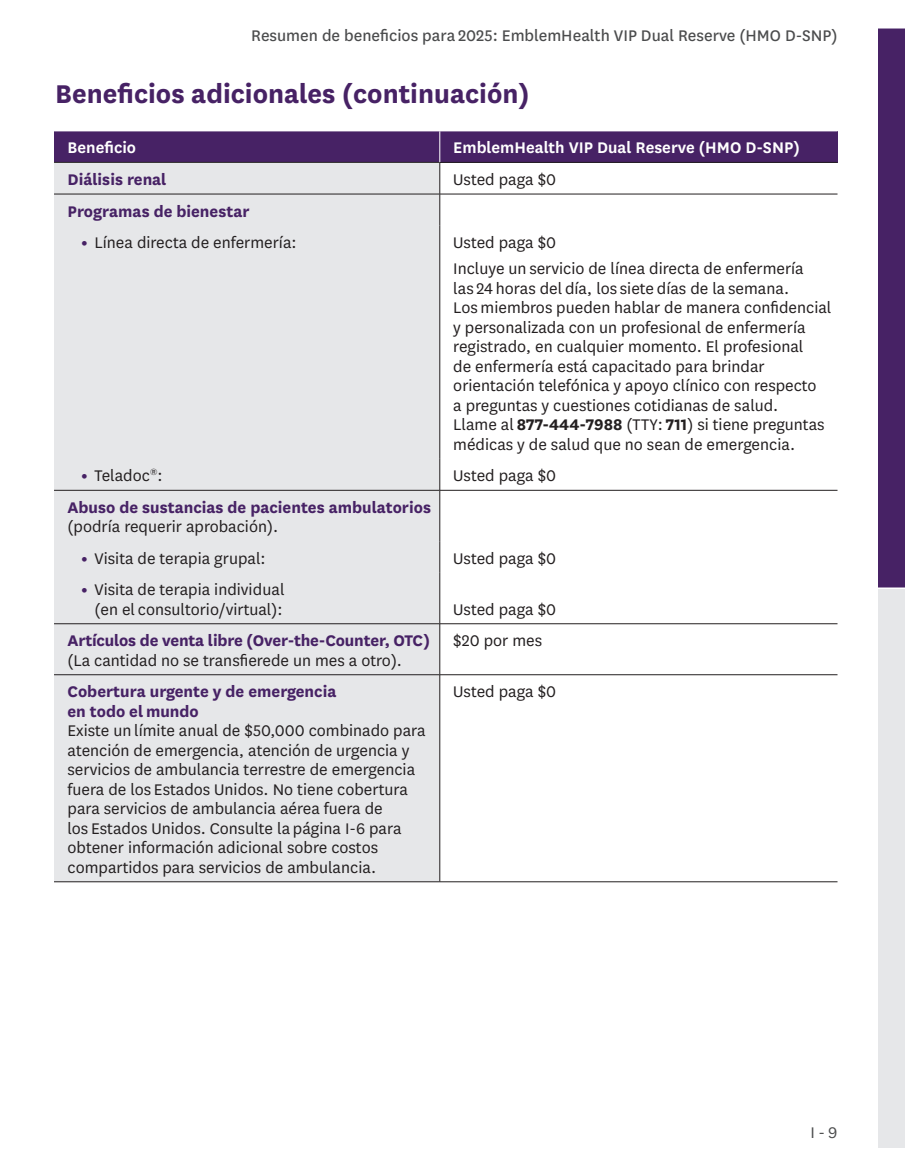
<style>
.page{position:relative;width:905px;height:1175px;background:#fff}
.page>*{position:absolute;margin:0;border:0;box-sizing:border-box;transform-origin:0 0}
.t1{font:700 30px "National";color:#472265}
.t2{font:18px/19.5px "National";color:#231f20}
.t3{font:700 18px/19.5px "National";color:#472265}
.t4{font:18px "National";color:#4b4c4d}
.t5{font:600 18px "National";color:#fff}
.t6{font:18px "National";color:#4b4c4d}
.s1{font-weight:800;color:#472265}
.s2{font-weight:700}
</style>
<div class="page">
<div style="left:878px;top:28px;width:26px;height:560px;background:#472265"></div>
<div style="left:878px;top:588px;width:26px;height:560px;background:#e6e7e9"></div>
<hr style="left:878px;top:587px;width:26px;height:2px;background:#fff">
<div style="left:54px;top:131px;width:386px;height:31px;background:#472265"></div>
<div style="left:440px;top:131px;width:397px;height:31px;background:#472265"></div>
<div style="left:54px;top:162px;width:386px;height:32px;background:#e6e7e9"></div>
<div style="left:54px;top:194px;width:386px;height:31px;background:#e6e7e9"></div>
<div style="left:54px;top:225px;width:386px;height:234px;background:#e6e7e9"></div>
<div style="left:54px;top:459px;width:386px;height:31px;background:#e6e7e9"></div>
<div style="left:54px;top:490px;width:386px;height:51px;background:#e6e7e9"></div>
<div style="left:54px;top:541px;width:386px;height:32px;background:#e6e7e9"></div>
<div style="left:54px;top:573px;width:386px;height:50px;background:#e6e7e9"></div>
<div style="left:54px;top:623px;width:386px;height:51px;background:#e6e7e9"></div>
<div style="left:54px;top:674px;width:386px;height:207px;background:#e6e7e9"></div>
<hr style="left:54px;top:162px;width:386px;height:1px;background:#231f20">
<hr style="left:440px;top:162px;width:397px;height:1px;background:#231f20">
<hr style="left:54px;top:194px;width:386px;height:1px;background:#231f20">
<hr style="left:440px;top:194px;width:397px;height:1px;background:#231f20">
<hr style="left:54px;top:490px;width:386px;height:1px;background:#231f20">
<hr style="left:440px;top:490px;width:397px;height:1px;background:#231f20">
<hr style="left:54px;top:623px;width:386px;height:1px;background:#231f20">
<hr style="left:440px;top:623px;width:397px;height:1px;background:#231f20">
<hr style="left:54px;top:674px;width:386px;height:1px;background:#231f20">
<hr style="left:440px;top:674px;width:397px;height:1px;background:#231f20">
<hr style="left:54px;top:881px;width:386px;height:1px;background:#231f20">
<hr style="left:440px;top:881px;width:397px;height:1px;background:#231f20">
<hr style="left:439px;top:163px;width:1px;height:31px;background:#231f20">
<hr style="left:439px;top:194px;width:1px;height:31px;background:#231f20">
<hr style="left:439px;top:225px;width:1px;height:234px;background:#231f20">
<hr style="left:439px;top:459px;width:1px;height:31px;background:#231f20">
<hr style="left:439px;top:490px;width:1px;height:51px;background:#231f20">
<hr style="left:439px;top:541px;width:1px;height:32px;background:#231f20">
<hr style="left:439px;top:573px;width:1px;height:50px;background:#231f20">
<hr style="left:439px;top:624px;width:1px;height:50px;background:#231f20">
<hr style="left:439px;top:675px;width:1px;height:206px;background:#231f20">
<hr style="left:439px;top:131px;width:1px;height:31px;background:#fff">
<p class="t4" style="left:251px;top:24px;width:587px">Resumen de beneficios para 2025: EmblemHealth VIP Dual Reserve (HMO D-SNP)</p>
<h1 class="t1" style="left:55px;top:73px;width:476px">Beneficios adicionales (continuación)</h1>
<p class="t5" style="left:68px;top:135px;width:70px">Beneficio</p>
<p class="t5" style="left:453px;top:135px;width:348px">EmblemHealth VIP Dual Reserve (HMO D-SNP)</p>
<p class="t3" style="left:68px;top:168px;width:100px">Diálisis renal</p>
<p class="t2" style="left:453px;top:169px;width:104px">Usted paga $0</p>
<p class="t3" style="left:68px;top:200px;width:183px">Programas de bienestar</p>
<p class="t2" style="left:81px;top:232px;width:217px"><span class="s1">•</span> Línea directa de enfermería:</p>
<p class="t2" style="left:453px;top:232px;width:104px">Usted paga $0</p>
<p class="t2" style="left:453px;top:258px;width:352px">Incluye un servicio de línea directa de enfermería las 24 horas del día, los siete días de la semana.</p>
<p class="t2" style="left:453px;top:297px;width:379px">Los miembros pueden hablar de manera confidencial y personalizada con un profesional de enfermería registrado, en cualquier momento. El profesional<br>de enfermería está capacitado para brindar orientación telefónica y apoyo clínico con respecto<br>a preguntas y cuestiones cotidianas de salud.</p>
<p class="t2" style="left:453px;top:414px;width:373px">Llame al <span class="s2">877-444-7988</span> (TTY: <span class="s2">711</span>) si tiene preguntas médicas y de salud que no sean de emergencia.</p>
<p class="t2" style="left:453px;top:465px;width:104px">Usted paga $0</p>
<p class="t2" style="left:81px;top:465px;width:83px"><span class="s1">•</span> Teladoc<sup>®</sup>:</p>
<p class="t3" style="left:67px;top:496px;width:365px">Abuso de sustancias de pacientes ambulatorios</p>
<p class="t2" style="left:67px;top:516px;width:212px">(podría requerir aprobación).</p>
<p class="t2" style="left:81px;top:547px;width:186px"><span class="s1">•</span> Visita de terapia grupal:</p>
<p class="t2" style="left:81px;top:579px;width:205px;text-align:right"><span class="s1">•</span> Visita de terapia individual (en el consultorio/virtual):</p>
<p class="t3" style="left:67px;top:629px;width:364px">Artículos de venta libre (Over-the-Counter, OTC)</p>
<p class="t2" style="left:67px;top:649px;width:336px">(La cantidad no se transfierede un mes a otro).</p>
<p class="t3" style="left:67px;top:680px;width:270px">Cobertura urgente y de emergencia en todo el mundo</p>
<p class="t2" style="left:67px;top:720px;width:359px">Existe un límite anual de $50,000 combinado para atención de emergencia, atención de urgencia y servicios de ambulancia terrestre de emergencia fuera de los Estados Unidos. No tiene cobertura para servicios de ambulancia aérea fuera de<br>los Estados Unidos. Consulte la página I-6 para obtener información adicional sobre costos compartidos para servicios de ambulancia.</p>
<p class="t2" style="left:453px;top:547px;width:104px">Usted paga $0</p>
<p class="t2" style="left:453px;top:598px;width:104px">Usted paga $0</p>
<p class="t2" style="left:453px;top:630px;width:90px">$20 por mes</p>
<p class="t2" style="left:453px;top:681px;width:104px">Usted paga $0</p>
<p class="t6" style="left:810px;top:1121px;width:28px">I - 9</p>
</div>
